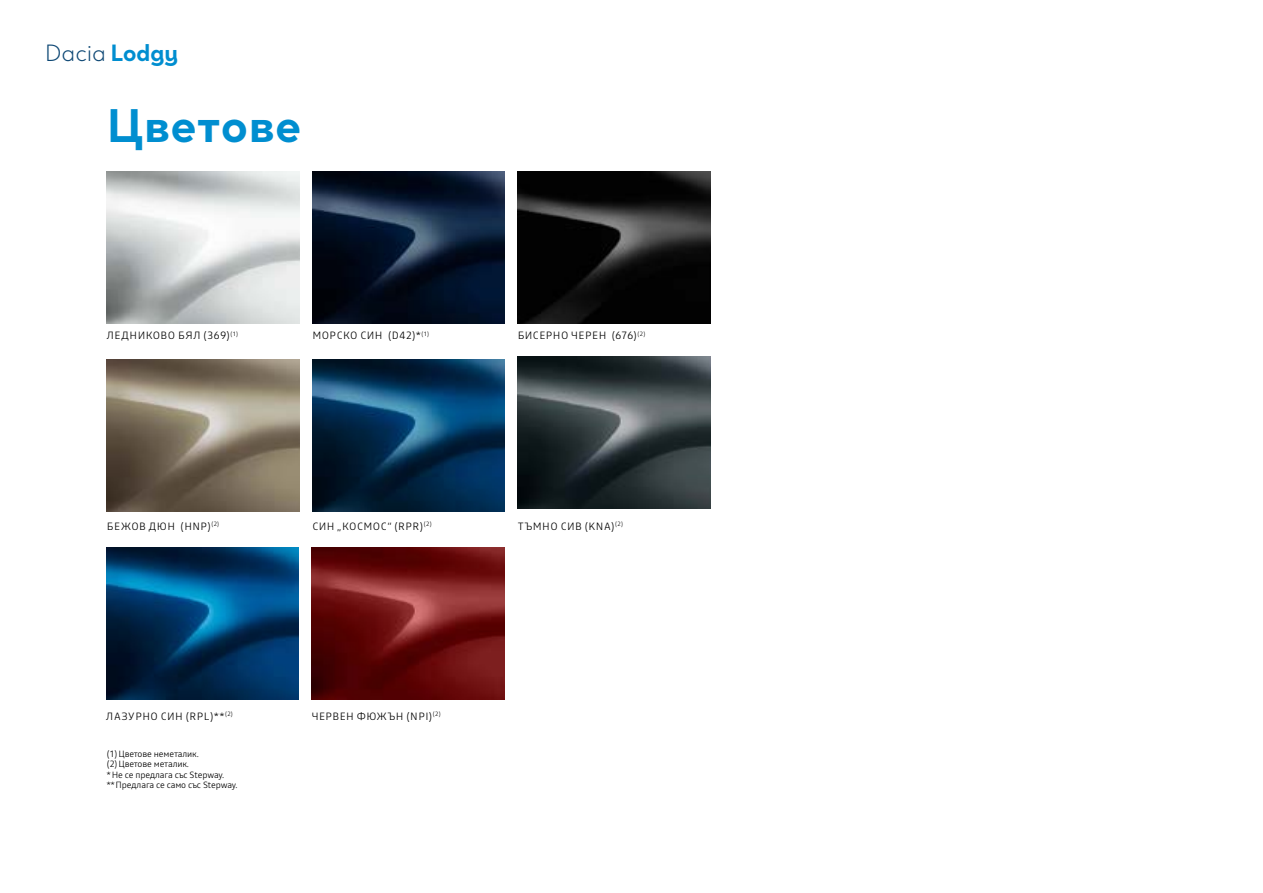
<style>
.page{position:relative;width:1263px;height:893px;background:#fff}
.page>*{position:absolute;margin:0;border:0;box-sizing:border-box;transform-origin:0 0}
.t1{font:700 48px "Dacia Spirit";letter-spacing:.015em;color:#008ed0}
.t2{font:300 24px "Dacia Spirit";letter-spacing:-.005em;color:#0d4774}
.t3{font:300 10.5px "Read";letter-spacing:.045em;color:#000}
.t4{font:300 9px/10.5px "Read";letter-spacing:-.01em;color:#000}
.t5{font:300 6.15px "Read";color:#000}
.s1{font-weight:700;color:#008ed0}
</style>
<div class="page">
<img style="left:312px;top:359px;width:193px;height:152px">
<img style="left:518px;top:171px;width:192px;height:152px">
<img style="left:107px;top:171px;width:193px;height:152px">
<img style="left:518px;top:357px;width:192px;height:152px">
<img style="left:106px;top:547px;width:193px;height:152px">
<img style="left:312px;top:171px;width:193px;height:152px">
<img style="left:107px;top:359px;width:193px;height:152px">
<img style="left:312px;top:547px;width:192px;height:152px">
<h2 class="t2" style="left:45px;top:39px;width:135px">Dacia <span class="s1">Lodgy</span></h2>
<h1 class="t1" style="left:107px;top:95px;width:196px">Цветове</h1>
<p class="t3" style="left:107px;top:328px;width:133px">ЛЕДНИКОВО БЯЛ (369)<sup>(1)</sup></p>
<p class="t3" style="left:312px;top:328px;width:118px">МОРСКО СИН (D42)*<sup>(1)</sup></p>
<p class="t5" style="left:637px;top:329px;width:9px">(2)</p>
<p class="t3" style="left:518px;top:328px;width:121px">БИСЕРНО ЧЕРЕН (676)</p>
<p class="t3" style="left:107px;top:518px;width:114px">БЕЖОВ ДЮН (HNP)<sup>(2)</sup></p>
<p class="t3" style="left:106px;top:709px;width:128px">ЛАЗУРНО СИН (RPL)**<sup>(2)</sup></p>
<p class="t4" style="left:107px;top:748px;width:132px">(1)Цветове неметалик. (2)Цветове металик.<br>*Не се предлага със Stepway. **Предлага се само със Stepway.</p>
<p class="t3" style="left:312px;top:518px;width:121px">СИН „КОСМОС“ (RPR)<sup>(2)</sup></p>
<p class="t3" style="left:518px;top:518px;width:107px">ТЪМНО СИВ (KNA)<sup>(2)</sup></p>
<p class="t3" style="left:312px;top:709px;width:131px">ЧЕРВЕН ФЮЖЪН (NPI)<sup>(2)</sup></p>
</div>
